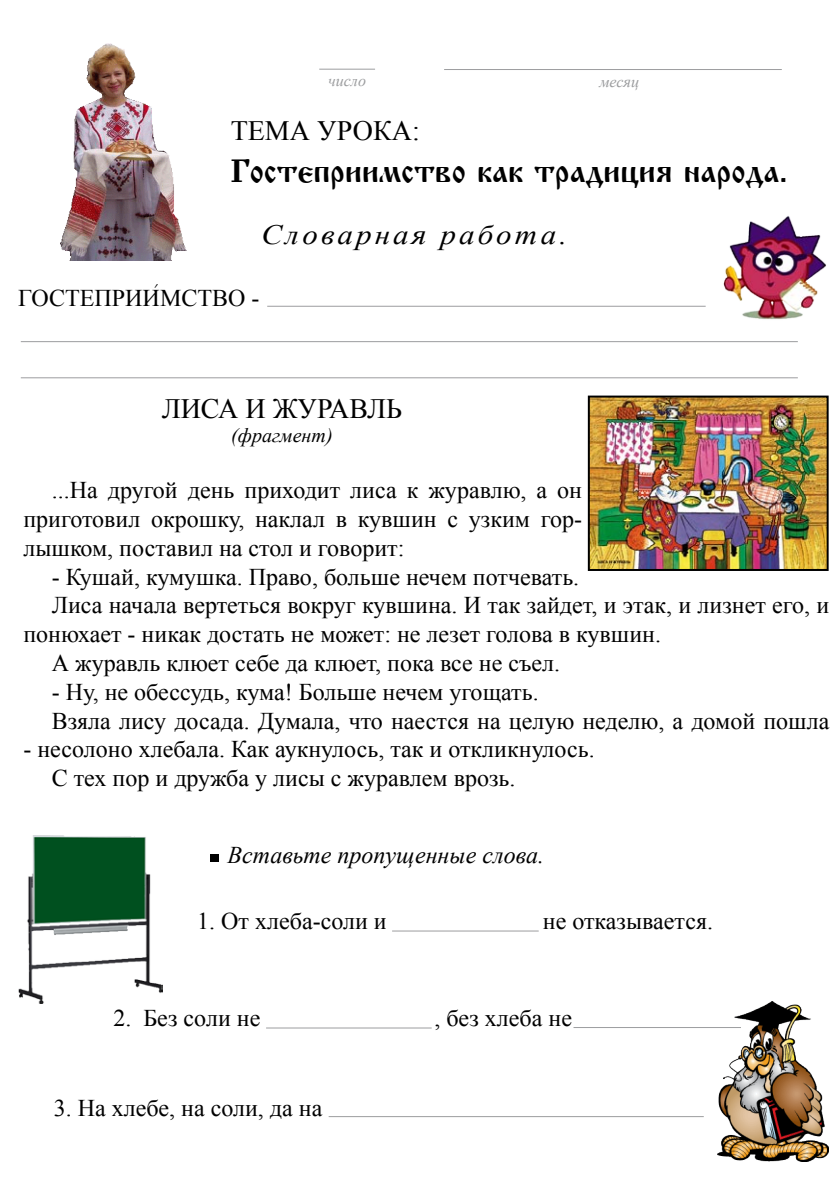
<style>
.page{position:relative;width:840px;height:1191px;background:#fff}
.page>*{position:absolute;margin:0;border:0;box-sizing:border-box;transform-origin:0 0}
.t1{font:32px "Izhitsa C";color:#000}
.t2{font:28px "Times New Roman";color:#000}
.t3{font:italic 28px "Times New Roman";letter-spacing:.1em;color:#000;scale:1.11 1}
.t4{font:24px/28.8px "Times New Roman";color:#000}
.t5{font:italic 24px "Times New Roman";color:#000}
.t6{font:italic 20px "Times New Roman";color:#000}
.t7{font:italic 16px "Times New Roman";color:#9c9d9f}
.s1{font-family:"Orthodox"}
</style>
<div class="page">
<img style="left:60px;top:44px;width:127px;height:217px">
<hr style="left:267px;top:306px;width:438px;height:1px;background:#9c9d9f">
<hr style="left:319px;top:69px;width:56px;height:1px;background:#9c9d9f">
<hr style="left:444px;top:69px;width:337px;height:1px;background:#9c9d9f">
<img style="left:723px;top:216px;width:103px;height:103px">
<hr style="left:21px;top:377px;width:776px;height:1px;background:#9c9d9f">
<hr style="left:21px;top:341px;width:776px;height:1px;background:#9c9d9f">
<img style="left:590px;top:398px;width:235px;height:170px">
<div style="left:587px;top:395px;width:241px;height:176px;border:2px solid #000"></div>
<img style="left:19px;top:835px;width:143px;height:168px">
<img style="left:717px;top:1001px;width:111px;height:160px">
<hr style="left:392px;top:930px;width:146px;height:1px;background:#9c9d9f">
<hr style="left:328px;top:1116px;width:375px;height:1px;background:#9c9d9f">
<hr style="left:266px;top:1027px;width:165px;height:1px;background:#9c9d9f">
<hr style="left:573px;top:1027px;width:167px;height:1px;background:#9c9d9f">
<div style="left:210px;top:854px;width:8px;height:8px;background:#000"></div>
<p class="t7" style="left:328px;top:70px;width:39px">число</p>
<p class="t7" style="left:599px;top:71px;width:41px">месяц</p>
<p class="t2" style="left:230px;top:112px;width:190px">ТЕМА УРОКА:</p>
<h1 class="t1" style="left:230px;top:153px;width:558px">Гостеприимство как традиция народа.</h1>
<p class="t3" style="left:261px;top:215px;width:277px">Словарная работа.</p>
<p class="t4" style="left:18px;top:283px;width:242px">ГОСТЕПРИИ<span class="s1">!</span>МСТВО -</p>
<p class="t2" style="left:162px;top:390px;width:242px">ЛИСА И ЖУРАВЛЬ</p>
<p class="t6" style="left:231px;top:422px;width:103px">(фрагмент)</p>
<p class="t4" style="left:23px;top:475px;width:560px;text-align:justify;text-indent:28px">...На другой день приходит лиса к журавлю, а он приготовил окрошку, наклал в кувшин с узким гор&shy;лышком, поставил на стол и говорит:</p>
<p class="t4" style="left:52px;top:562px;width:528px">- Кушай, кумушка. Право, больше нечем потчевать.</p>
<p class="t4" style="left:52px;top:590px;width:778px">Лиса начала вертеться вокруг кувшина. И так зайдет, и этак, и лизнет его, и</p>
<p class="t4" style="left:23px;top:619px;width:639px">понюхает - никак достать не может: не лезет голова в кувшин.</p>
<p class="t4" style="left:52px;top:648px;width:509px">А журавль клюет себе да клюет, пока все не съел.</p>
<p class="t4" style="left:52px;top:677px;width:778px">- Ну, не обессудь, кума! Больше нечем угощать.<br>Взяла лису досада. Думала, что наестся на целую неделю, а домой пошла</p>
<p class="t4" style="left:52px;top:734px;width:544px;text-indent:-28px">- несолоно хлебала. Как аукнулось, так и откликнулось.<br>С тех пор и дружба у лисы с журавлем врозь.</p>
<p class="t5" style="left:227px;top:838px;width:318px">Вставьте пропущенные слова.</p>
<p class="t4" style="left:197px;top:906px;width:191px">1. От хлеба-соли и</p>
<p class="t4" style="left:542px;top:906px;width:172px">не отказывается.</p>
<p class="t4" style="left:113px;top:1003px;width:148px">2. Без соли не</p>
<p class="t4" style="left:434px;top:1003px;width:139px">, без хлеба не</p>
<p class="t4" style="left:54px;top:1093px;width:270px">3. На хлебе, на соли, да на</p>
</div>
